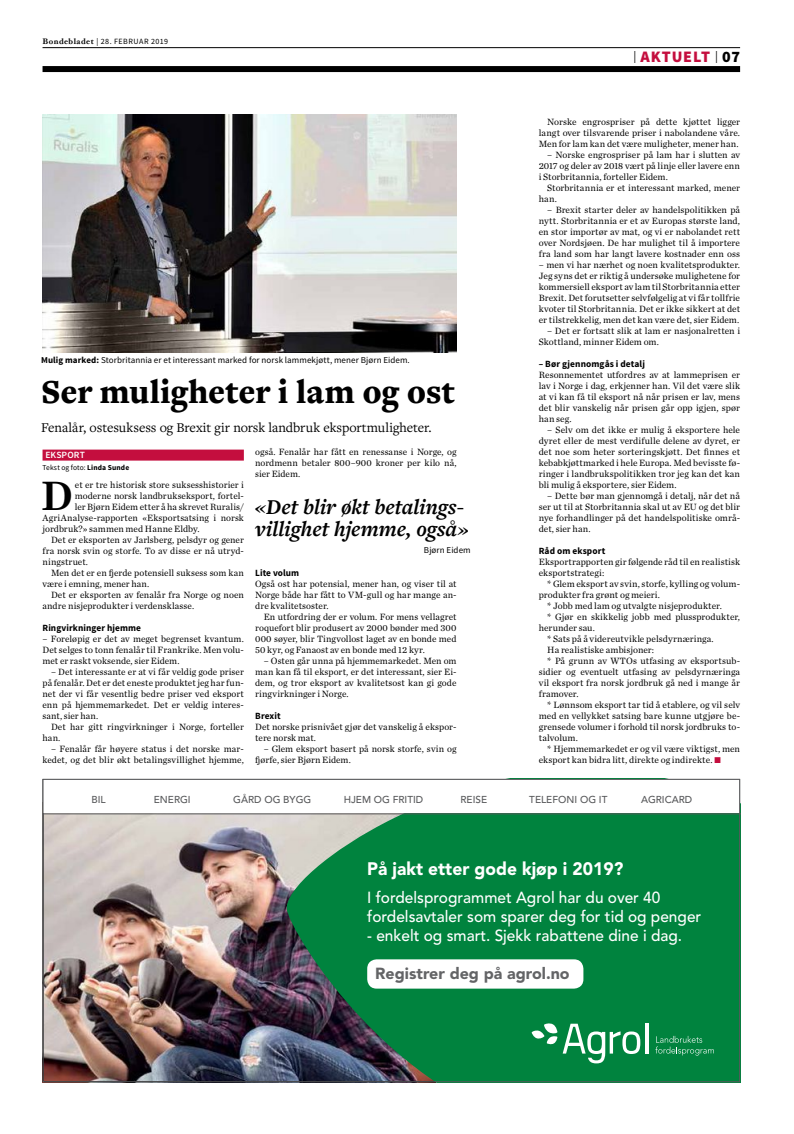
<style>
.page{position:relative;width:794px;height:1134px;background:#fff}
.page>*{position:absolute;margin:0;border:0;box-sizing:border-box;transform-origin:0 0}
.t1{font:42.9px "Chronicle Text G1 Semi";color:#000}
.t2{font:900 35px "Freight Text Pro";color:#000;scale:.96 1}
.t3{font:italic 700 22px/22px "Freight Text Pro";color:#000}
.t4{font:900 18px "Avenir LT Std";color:#fff;scale:.96 1}
.t5{font:500 16px/19px "Avenir LT Std";color:#fff;scale:.96 1}
.t6{font:900 16px "Avenir LT Std";color:#636466}
.t7{font:900 16px "Source Sans Pro";letter-spacing:.05em;color:#c40e3e}
.t8{font:14px "Freight Text Pro";letter-spacing:-.005em;color:#000}
.t9{font:500 10px "Avenir LT Std";color:#58595b}
.t10{font:9.5px/11px "Chronicle Text G1";letter-spacing:.005em;color:#000;text-align:justify}
.t11{font:700 9.5px "Source Sans Pro";letter-spacing:.01em;color:#000}
.t12{font:600 9.5px "Source Sans Pro";letter-spacing:.01em;color:#fff}
.t13{font:9px "Source Sans Pro";letter-spacing:.01em;color:#000}
.t14{font:8px "Source Sans Pro";letter-spacing:.06em;color:#000}
.t15{font:7.5px "Source Sans Pro";letter-spacing:.01em;color:#000}
.s1{font-family:"Hoefler Txt";font-weight:700}
.s2{font-weight:700}
.s3{font-weight:400;font-size:12px;color:#000}
.s4{color:#000}
.s5{color:#c40e3e}
</style>
<div class="page">
<img style="left:45px;top:814px;width:237px;height:266px">
<svg style="left:282px;top:814px;width:456px;height:266px;background:#107f46"></svg>
<svg style="left:655px;top:1036px;width:59px;height:19px"></svg>
<hr style="left:645px;top:1023px;width:3px;height:30px;background:#fff">
<svg style="left:532px;top:1022px;width:108px;height:41px"></svg>
<div style="left:367px;top:959px;width:216px;height:30px;background:#fff;border-radius:9px"></div>
<hr style="left:43px;top:813px;width:697px;height:1px;background:#58595b">
<div style="left:43px;top:66px;width:697px;height:6px;background:#000"></div>
<hr style="left:43px;top:47px;width:697px;height:1px;background:#000">
<img style="left:43px;top:114px;width:413px;height:238px">
<div style="left:43px;top:450px;width:201px;height:11px;background:#c40e3e"></div>
<p class="t14" style="left:43px;top:36px;width:127px"><span class="s1">Bondebladet</span> | 28. FEBRUAR 2019</p>
<p class="t13" style="left:41px;top:354px;width:370px"><span class="s2">Mulig marked:</span> Storbritannia er et interessant marked for norsk lammekjøtt, mener Bjørn Eidem.</p>
<h2 class="t2" style="left:41px;top:368px;width:432px">Ser muligheter i lam og ost</h2>
<h3 class="t8" style="left:41px;top:418px;width:392px">Fenalår, ostesuksess og Brexit gir norsk landbruk eksportmuligheter.</h3>
<p class="t12" style="left:45px;top:449px;width:41px">EKSPORT</p>
<p class="t15" style="left:43px;top:463px;width:88px">Tekst og foto: <span class="s2">Linda Sunde</span></p>
<h1 class="t1" style="left:41px;top:462px;width:33px">D</h1>
<p class="t10" style="left:75px;top:479px;width:170px">et er tre historisk store suksesshistorier i</p>
<p class="t10" style="left:255px;top:446px;width:203px">også. Fenalår har fått en renessanse i Norge, og nordmenn betaler 800–900 kroner per kilo nå, sier Eidem.</p>
<p class="t10" style="left:75px;top:490px;width:170px">moderne norsk landbrukseksport, fortel-</p>
<p class="t10" style="left:75px;top:501px;width:170px">ler Bjørn Eidem etter å ha skrevet Ruralis/</p>
<p class="t10" style="left:43px;top:512px;width:203px">AgriAnalyse-rapporten «Eksportsatsing i norsk</p>
<p class="t10" style="left:43px;top:523px;width:158px">jordbruk?» sammen med Hanne Eldby.</p>
<p class="t10" style="left:51px;top:534px;width:194px">Det er eksporten av Jarlsberg, pelsdyr og gener</p>
<p class="t10" style="left:43px;top:545px;width:203px">fra norsk svin og storfe. To av disse er nå utryd-</p>
<p class="t10" style="left:43px;top:556px;width:47px">ningstruet.</p>
<p class="t10" style="left:51px;top:567px;width:194px">Men det er en fjerde potensiell suksess som kan</p>
<p class="t10" style="left:43px;top:578px;width:108px">være i emning, mener han.</p>
<p class="t10" style="left:51px;top:589px;width:194px">Det er eksporten av fenalår fra Norge og noen</p>
<p class="t10" style="left:43px;top:600px;width:153px">andre nisjeprodukter i verdensklasse.</p>
<p class="t11" style="left:43px;top:622px;width:100px">Ringvirkninger hjemme</p>
<p class="t10" style="left:43px;top:633px;width:203px">– Foreløpig er det av meget begrenset kvantum.<br>Det selges to tonn fenalår til Frankrike. Men volu&shy;met er raskt voksende, sier Eidem.</p>
<p class="t10" style="left:43px;top:666px;width:203px;text-indent:9px">– Det interessante er at vi får veldig gode priser på fenalår. Det er det eneste produktet jeg har fun&shy;net der vi får vesentlig bedre priser ved eksport enn på hjemmemarkedet. Det er veldig interes&shy;sant, sier han.</p>
<p class="t10" style="left:43px;top:721px;width:203px;text-indent:9px">Det har gitt ringvirkninger i Norge, forteller han.</p>
<p class="t10" style="left:43px;top:743px;width:203px;text-align:right">– Fenalår får høyere status i det norske mar&shy;kedet, og det blir økt betalingsvillighet hjemme,</p>
<h3 class="t3" style="left:255px;top:496px;width:215px">«Det blir økt betalings&shy;villighet hjemme, også»</h3>
<p class="t13" style="left:424px;top:544px;width:48px">Bjørn Eidem</p>
<p class="t11" style="left:255px;top:567px;width:45px">Lite volum</p>
<p class="t10" style="left:255px;top:578px;width:203px">Også ost har potensial, mener han, og viser til at Norge både har fått to VM-gull og har mange an&shy;dre kvalitetsoster.</p>
<p class="t10" style="left:255px;top:611px;width:203px;text-indent:9px">En utfordring der er volum. For mens vellagret roquefort blir produsert av 2000 bønder med 300<br>000 søyer, blir Tingvollost laget av en bonde med 50 kyr, og Fanaost av en bonde med 12 kyr.</p>
<p class="t10" style="left:255px;top:655px;width:203px;text-indent:9px">– Osten går unna på hjemmemarkedet. Men om man kan få til eksport, er det interessant, sier Ei&shy;dem, og tror eksport av kvalitetsost kan gi gode ringvirkninger i Norge.</p>
<p class="t11" style="left:255px;top:710px;width:27px">Brexit</p>
<p class="t10" style="left:255px;top:721px;width:203px">Det norske prisnivået gjør det vanskelig å ekspor&shy;tere norsk mat.</p>
<p class="t10" style="left:255px;top:743px;width:203px;text-indent:9px">– Glem eksport basert på norsk storfe, svin og fjørfe, sier Bjørn Eidem.</p>
<h3 class="t7" style="left:633px;top:47px;width:108px"><span class="s3">|</span> AKTUELT <span class="s3">|</span> <span class="s4">07</span></h3>
<p class="t10" style="left:539px;top:116px;width:203px;text-indent:9px">Norske engrospriser på dette kjøttet ligger langt over tilsvarende priser i nabolandene våre.<br>Men for lam kan det være muligheter, mener han.</p>
<p class="t10" style="left:539px;top:149px;width:203px;text-indent:9px">– Norske engrospriser på lam har i slutten av 2017 og deler av 2018 vært på linje eller lavere enn i Storbritannia, forteller Eidem.</p>
<p class="t10" style="left:539px;top:182px;width:203px;text-indent:9px">Storbritannia er et interessant marked, mener han.</p>
<p class="t10" style="left:539px;top:204px;width:203px;text-indent:9px">– Brexit starter deler av handelspolitikken på nytt. Storbritannia er et av Europas største land, en stor importør av mat, og vi er nabolandet rett over Nordsjøen. De har mulighet til å importere fra land som har langt lavere kostnader enn oss</p>
<p class="t10" style="left:539px;top:259px;width:203px">– men vi har nærhet og noen kvalitetsprodukter.<br>Jeg syns det er riktig å undersøke mulighetene for kommersiell eksport av lam til Storbritannia etter Brexit. Det forutsetter selvfølgelig at vi får tollfrie kvoter til Storbritannia. Det er ikke sikkert at det er tilstrekkelig, men det kan være det, sier Eidem.</p>
<p class="t10" style="left:539px;top:325px;width:203px;text-indent:9px">– Det er fortsatt slik at lam er nasjonalretten i<br>Skottland, minner Eidem om.</p>
<p class="t11" style="left:539px;top:358px;width:108px">– Bør gjennomgås i detalj</p>
<p class="t10" style="left:539px;top:369px;width:203px">Resonnementet utfordres av at lammeprisen er lav i Norge i dag, erkjenner han. Vil det være slik at vi kan få til eksport nå når prisen er lav, mens det blir vanskelig når prisen går opp igjen, spør han seg.</p>
<p class="t10" style="left:539px;top:424px;width:203px;text-indent:9px">– Selv om det ikke er mulig å eksportere hele dyret eller de mest verdifulle delene av dyret, er det noe som heter sorteringskjøtt. Det finnes et kebabkjøttmarked i hele Europa. Med bevisste fø&shy;ringer i landbrukspolitikken tror jeg kan det kan bli mulig å eksportere, sier Eidem.</p>
<p class="t10" style="left:539px;top:490px;width:203px;text-indent:9px">– Dette bør man gjennomgå i detalj, når det nå ser ut til at Storbritannia skal ut av EU og det blir nye forhandlinger på det handelspolitiske områ&shy;det, sier han.</p>
<p class="t11" style="left:539px;top:545px;width:68px">Råd om eksport</p>
<p class="t10" style="left:539px;top:556px;width:203px">Eksportrapporten gir følgende råd til en realistisk eksportstrategi:</p>
<p class="t10" style="left:547px;top:578px;width:194px">* Glem eksport av svin, storfe, kylling og volum-</p>
<p class="t10" style="left:539px;top:589px;width:123px">produkter fra grønt og meieri.</p>
<p class="t10" style="left:547px;top:600px;width:176px">* Jobb med lam og utvalgte nisjeprodukter.</p>
<p class="t10" style="left:547px;top:611px;width:194px">* Gjør en skikkelig jobb med plussprodukter,</p>
<p class="t10" style="left:539px;top:622px;width:58px">herunder sau.</p>
<p class="t10" style="left:547px;top:633px;width:168px">* Sats på å videreutvikle pelsdyrnæringa.</p>
<p class="t10" style="left:547px;top:644px;width:108px">Ha realistiske ambisjoner:</p>
<p class="t10" style="left:547px;top:655px;width:194px">* På grunn av WTOs utfasing av eksportsub-</p>
<p class="t10" style="left:539px;top:666px;width:203px">sidier og eventuelt utfasing av pelsdyrnæringa</p>
<p class="t10" style="left:539px;top:677px;width:203px">vil eksport fra norsk jordbruk gå ned i mange år</p>
<p class="t10" style="left:539px;top:688px;width:41px">framover.</p>
<p class="t10" style="left:547px;top:699px;width:194px">* Lønnsom eksport tar tid å etablere, og vil selv</p>
<p class="t10" style="left:539px;top:710px;width:203px">med en vellykket satsing bare kunne utgjøre be-</p>
<p class="t10" style="left:539px;top:721px;width:203px">grensede volumer i forhold til norsk jordbruks to-</p>
<p class="t10" style="left:539px;top:732px;width:41px">talvolum.</p>
<p class="t10" style="left:547px;top:743px;width:194px">* Hjemmemarkedet er og vil være viktigst, men</p>
<p class="t10" style="left:539px;top:754px;width:184px">eksport kan bidra litt, direkte og indirekte. <span class="s5">•</span></p>
<p class="t9" style="left:92px;top:794px;width:16px">BIL</p>
<p class="t9" style="left:154px;top:794px;width:38px">ENERGI</p>
<p class="t9" style="left:233px;top:794px;width:79px">GÅRD OG BYGG</p>
<p class="t9" style="left:344px;top:794px;width:81px">HJEM OG FRITID</p>
<p class="t9" style="left:460px;top:794px;width:28px">REISE</p>
<p class="t9" style="left:529px;top:794px;width:80px">TELEFONI OG IT</p>
<p class="t9" style="left:641px;top:794px;width:53px">AGRICARD</p>
<h3 class="t4" style="left:367px;top:858px;width:268px">På jakt etter gode kjøp i 2019?</h3>
<h3 class="t5" style="left:367px;top:888px;width:349px">I fordelsprogrammet Agrol har du over 40 fordelsavtaler som sparer deg for tid og penger</h3>
<h3 class="t5" style="left:367px;top:926px;width:329px">- enkelt og smart. Sjekk rabattene dine i dag.</h3>
<h3 class="t6" style="left:375px;top:963px;width:196px">Registrer deg på agrol.no</h3>
</div>
